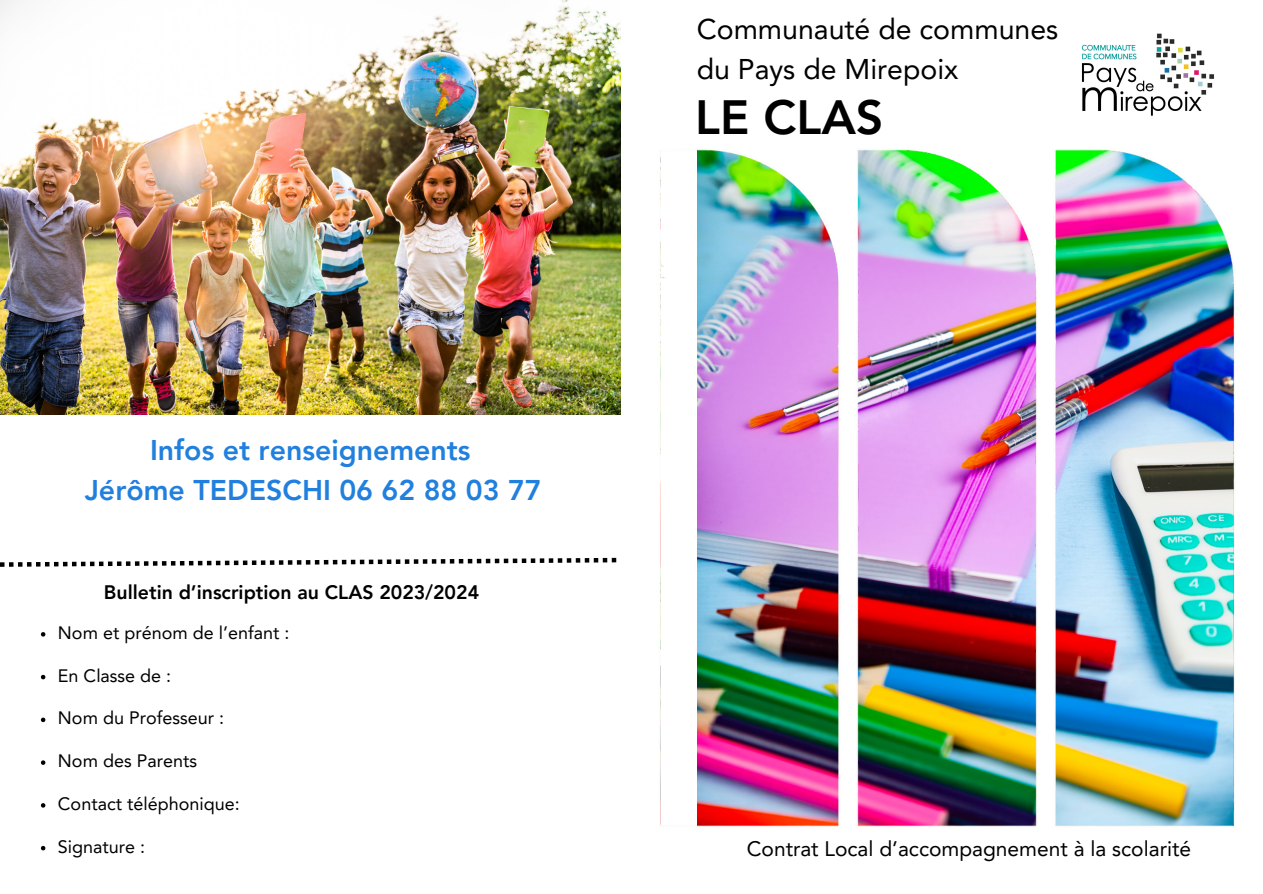
<style>
.page{position:relative;width:1263px;height:894px;background:#fff}
.page>*{position:absolute;margin:0;border:0;box-sizing:border-box;transform-origin:0 0}
.t1{font:800 48px "Avenir LT Pro";color:#000}
.t2{font:800 28.5px "Avenir LT Pro";color:#217fde}
.t3{font:28.5px "Avenir LT Pro";color:#000}
.t4{font:21px "Avenir LT Pro";color:#000}
.t5{font:800 19.5px "Avenir LT Pro";color:#000}
.t6{font:18px "Avenir LT Pro";color:#000}
</style>
<div class="page">
<img style="left:660px;top:149px;width:575px;height:678px">
<img style="left:1081px;top:33px;width:133px;height:83px">
<svg style="left:0;top:557px;width:616px;height:9px"></svg>
<img style="left:0;top:0;width:621px;height:414px">
<svg style="left:41px;top:632px;width:4px;height:4px"></svg>
<svg style="left:41px;top:674px;width:4px;height:5px"></svg>
<svg style="left:41px;top:717px;width:4px;height:5px"></svg>
<svg style="left:41px;top:760px;width:4px;height:4px"></svg>
<svg style="left:41px;top:803px;width:4px;height:4px"></svg>
<svg style="left:41px;top:845px;width:4px;height:5px"></svg>
<p class="t2" style="left:150px;top:438px;width:322px">Infos et renseignements</p>
<p class="t2" style="left:85px;top:478px;width:459px">Jérôme TEDESCHI 06 62 88 03 77</p>
<p class="t5" style="left:104px;top:583px;width:377px">Bulletin d’inscription au CLAS 2023/2024</p>
<p class="t6" style="left:58px;top:625px;width:233px">Nom et prénom de l’enfant :</p>
<p class="t6" style="left:58px;top:667px;width:115px">En Classe de :</p>
<p class="t6" style="left:58px;top:710px;width:168px">Nom du Professeur :</p>
<p class="t6" style="left:58px;top:753px;width:141px">Nom des Parents</p>
<p class="t6" style="left:58px;top:796px;width:183px">Contact téléphonique:</p>
<p class="t6" style="left:58px;top:838px;width:89px">Signature :</p>
<p class="t3" style="left:697px;top:18px;width:363px">Communauté de communes</p>
<p class="t3" style="left:697px;top:57px;width:263px">du Pays de Mirepoix</p>
<p class="t1" style="left:695px;top:98px;width:190px">LE CLAS</p>
<p class="t4" style="left:747px;top:839px;width:446px">Contrat Local d’accompagnement à la scolarité</p>
</div>
